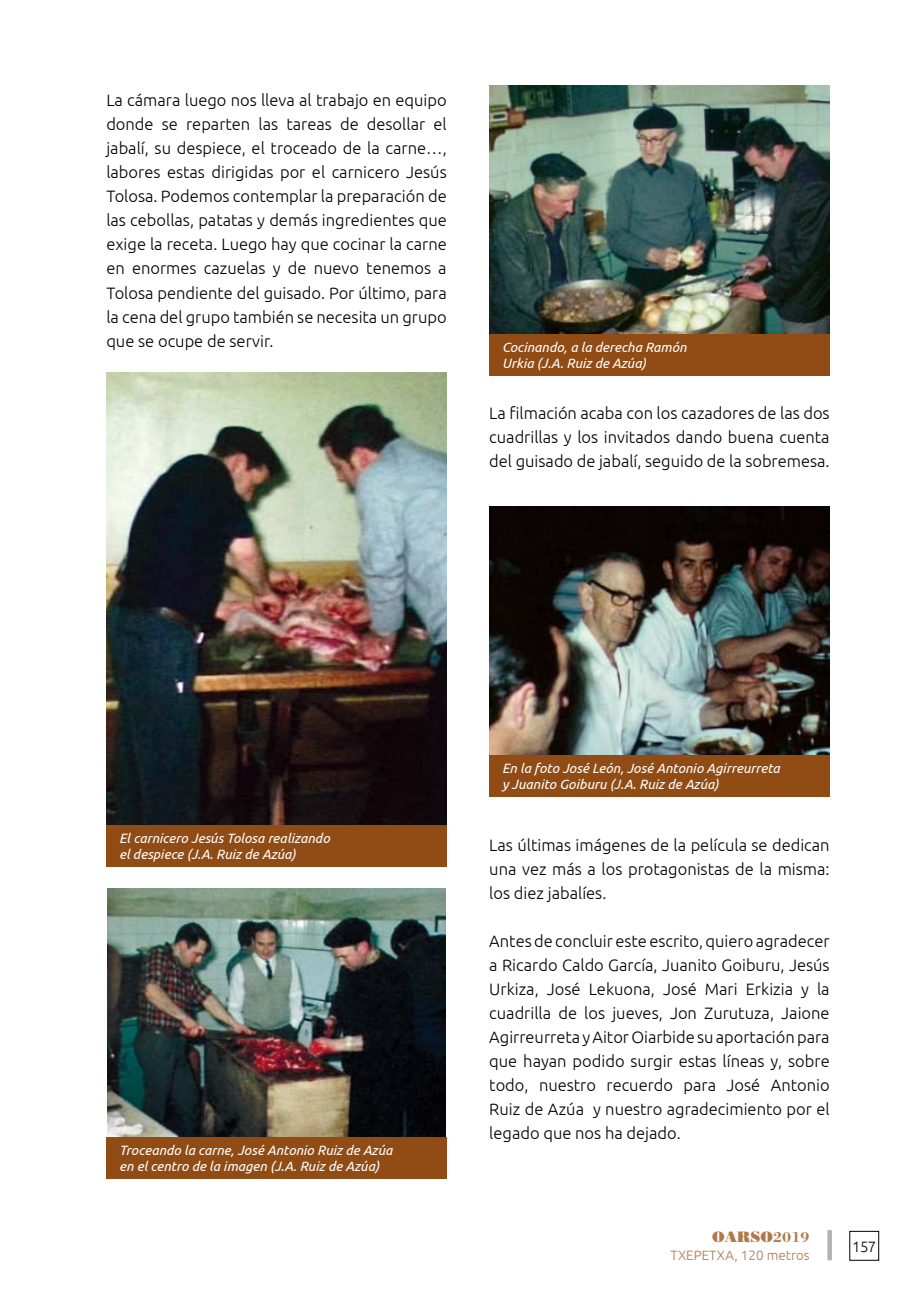
<style>
.page{position:relative;width:902px;height:1289px;background:#fff}
.page>*{position:absolute;margin:0;border:0;box-sizing:border-box;transform-origin:0 0}
.t1{font:300 16.5px/24px "Ubuntu";color:#000;text-align:justify}
.t2{font:15px "Bodoni Poster";color:#af7a4b}
.t3{font:300 15px "Ubuntu";color:#000}
.t4{font:italic 13.5px/16.2px "Ubuntu";color:#fff}
.t5{font:300 13.5px "Ubuntu";color:#af7a4b}
.s1{font-family:"Bodoni";font-weight:700}
</style>
<div class="page">
<img style="left:106px;top:372px;width:340px;height:453px">
<img style="left:108px;top:888px;width:337px;height:249px">
<img style="left:489px;top:85px;width:340px;height:249px">
<img style="left:489px;top:506px;width:340px;height:249px">
<div style="left:106px;top:825px;width:340px;height:41px;background:#914c15"></div>
<div style="left:106px;top:1137px;width:340px;height:41px;background:#914c15"></div>
<div style="left:489px;top:334px;width:340px;height:41px;background:#914c15"></div>
<div style="left:489px;top:755px;width:340px;height:41px;background:#914c15"></div>
<svg style="left:827px;top:1230px;width:4px;height:30px"></svg>
<p class="t1" style="left:106px;top:88px;width:342px">La cámara luego nos lleva al trabajo en equipo donde se reparten las tareas de desollar el jabalí, su despiece, el troceado de la carne…, labores estas dirigidas por el carnicero Jesús Tolosa. Podemos contemplar la preparación de las cebollas, patatas y demás ingredientes que exige la receta. Luego hay que cocinar la carne en enormes cazuelas y de nuevo tenemos a Tolosa pendiente del guisado. Por último, para la cena del grupo también se necesita un grupo que se ocupe de servir.</p>
<p class="t4" style="left:502px;top:338px;width:186px">Cocinando, a la derecha Ramón<br>Urkia (J.A. Ruiz de Azúa)</p>
<p class="t1" style="left:489px;top:400px;width:342px">La filmación acaba con los cazadores de las dos cuadrillas y los invitados dando buena cuenta del guisado de jabalí, seguido de la sobremesa.</p>
<p class="t4" style="left:119px;top:829px;width:212px">El carnicero Jesús Tolosa realizando el despiece (J.A. Ruiz de Azúa)</p>
<p class="t4" style="left:119px;top:1141px;width:275px">Troceando la carne, José Antonio Ruiz de Azúa en el centro de la imagen (J.A. Ruiz de Azúa)</p>
<p class="t4" style="left:502px;top:759px;width:279px">En la foto José León, José Antonio Agirreurreta y Juanito Goiburu (J.A. Ruiz de Azúa)</p>
<p class="t1" style="left:489px;top:832px;width:342px">Las últimas imágenes de la película se dedican una vez más a los protagonistas de la misma: los diez jabalíes.</p>
<p class="t1" style="left:489px;top:928px;width:342px">Antes de concluir este escrito, quiero agradecer a Ricardo Caldo García, Juanito Goiburu, Jesús Urkiza, José Lekuona, José Mari Erkizia y la cuadrilla de los jueves, Jon Zurutuza, Jaione Agirreurreta y Aitor Oiarbide su aportación para que hayan podido surgir estas líneas y, sobre todo, nuestro recuerdo para José Antonio Ruiz de Azúa y nuestro agradecimiento por el legado que nos ha dejado.</p>
<p class="t2" style="left:712px;top:1227px;width:99px">OARSO<span class="s1">2019</span></p>
<p class="t5" style="left:670px;top:1247px;width:141px">TXEPETXA, 120 metros</p>
<p class="t3" style="left:852px;top:1237px;width:25px">157</p>
</div>
